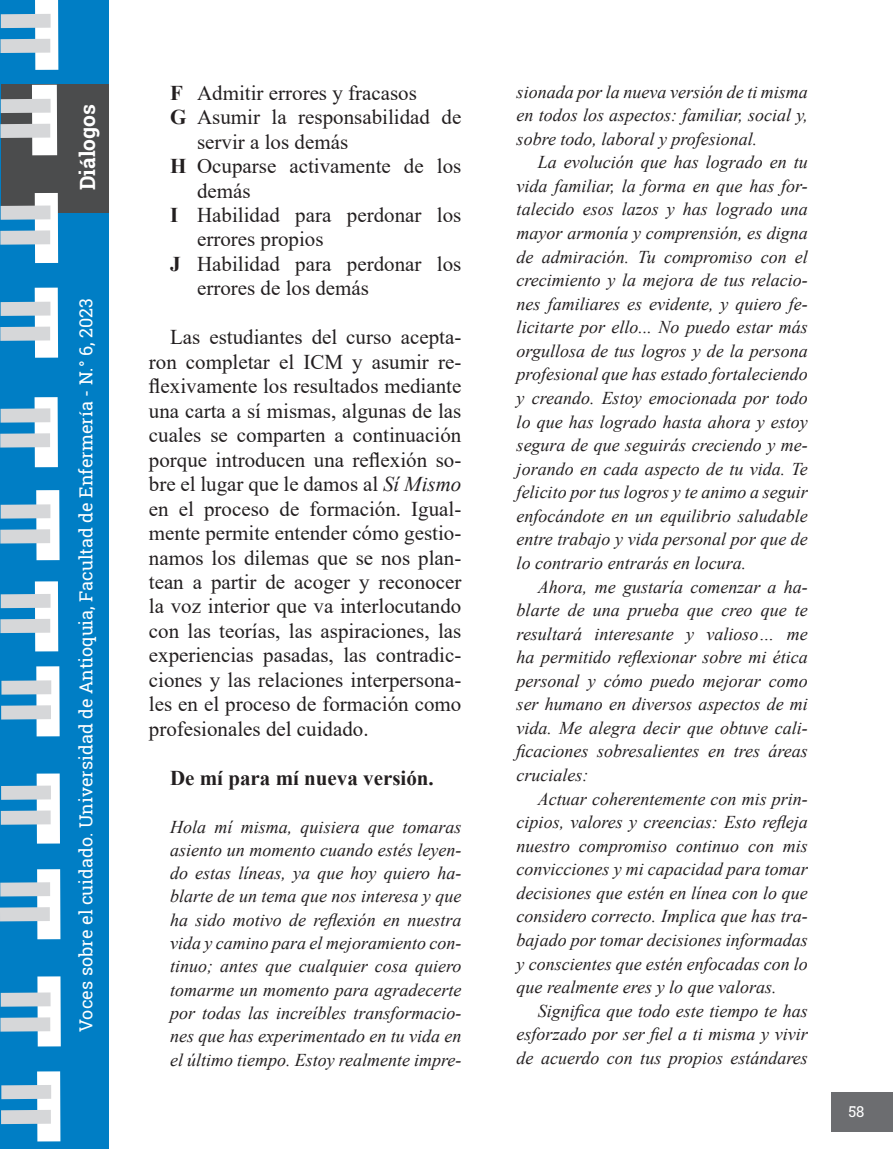
<style>
.page{position:relative;width:893px;height:1149px;background:#fff}
.page>*{position:absolute;margin:0;border:0;box-sizing:border-box;transform-origin:0 0}
.t1{font:21px/24.5px "Times New Roman";color:#231f20;text-align:justify}
.t2{font:700 21px "Times New Roman";color:#231f20}
.t3{font:700 21px "Roboto Slab";color:#fff}
.t4{font:italic 18px/23.5px "Times New Roman";color:#231f20;text-align:justify}
.t5{font:18px "Roboto Slab";color:#fff}
.t6{font:15px "Roboto Slab";color:#fff}
.s1{font-weight:700}
.s2{font-style:italic}
</style>
<div class="page">
<div style="left:0;top:0;width:108px;height:1148px;background:#007ec5"></div>
<div style="left:35px;top:581px;width:23px;height:70px;background:#fff"></div>
<div style="left:0;top:618px;width:50px;height:15px;background:#d6d7d9"></div>
<div style="left:1px;top:593px;width:50px;height:15px;background:#d6d7d9"></div>
<div style="left:37px;top:1070px;width:23px;height:71px;background:#fff"></div>
<div style="left:1px;top:1109px;width:50px;height:14px;background:#d6d7d9"></div>
<div style="left:1px;top:1084px;width:50px;height:14px;background:#d6d7d9"></div>
<div style="left:37px;top:976px;width:24px;height:70px;background:#fff"></div>
<div style="left:0;top:1017px;width:50px;height:14px;background:#d6d7d9"></div>
<div style="left:1px;top:992px;width:50px;height:14px;background:#d6d7d9"></div>
<div style="left:37px;top:868px;width:23px;height:71px;background:#fff"></div>
<div style="left:0;top:906px;width:50px;height:15px;background:#d6d7d9"></div>
<div style="left:0;top:882px;width:50px;height:14px;background:#d6d7d9"></div>
<div style="left:37px;top:773px;width:23px;height:70px;background:#fff"></div>
<div style="left:1px;top:810px;width:50px;height:14px;background:#d6d7d9"></div>
<div style="left:1px;top:785px;width:50px;height:14px;background:#d6d7d9"></div>
<div style="left:36px;top:666px;width:24px;height:70px;background:#fff"></div>
<div style="left:1px;top:705px;width:50px;height:14px;background:#d6d7d9"></div>
<div style="left:1px;top:680px;width:50px;height:14px;background:#d6d7d9"></div>
<div style="left:35px;top:0;width:23px;height:70px;background:#fff"></div>
<div style="left:0;top:39px;width:50px;height:14px;background:#d6d7d9"></div>
<div style="left:1px;top:14px;width:50px;height:14px;background:#d6d7d9"></div>
<div style="left:36px;top:490px;width:24px;height:70px;background:#fff"></div>
<div style="left:0;top:529px;width:50px;height:14px;background:#d6d7d9"></div>
<div style="left:1px;top:504px;width:49px;height:14px;background:#d6d7d9"></div>
<div style="left:35px;top:397px;width:23px;height:70px;background:#fff"></div>
<div style="left:0;top:433px;width:50px;height:14px;background:#d6d7d9"></div>
<div style="left:1px;top:408px;width:49px;height:14px;background:#d6d7d9"></div>
<div style="left:35px;top:287px;width:23px;height:70px;background:#fff"></div>
<div style="left:0;top:326px;width:50px;height:15px;background:#d6d7d9"></div>
<div style="left:1px;top:301px;width:49px;height:15px;background:#d6d7d9"></div>
<div style="left:831px;top:1091px;width:62px;height:39px;background:#6c6d70"></div>
<div style="left:1px;top:84px;width:107px;height:129px;background:#4b4c4d"></div>
<div style="left:32px;top:85px;width:25px;height:70px;background:#fff"></div>
<div style="left:0;top:124px;width:50px;height:14px;background:#d6d7d9"></div>
<div style="left:1px;top:99px;width:50px;height:14px;background:#d6d7d9"></div>
<div style="left:35px;top:193px;width:23px;height:70px;background:#fff"></div>
<div style="left:0;top:230px;width:50px;height:14px;background:#d6d7d9"></div>
<div style="left:1px;top:205px;width:49px;height:15px;background:#d6d7d9"></div>
<p class="t3" style="left:73px;top:190px;width:87px;rotate:-90deg">Diálogos</p>
<p class="t5" style="left:74px;top:1031px;width:735px;rotate:-90deg">Voces sobre el cuidado. Universidad de Antioquia, Facultad de Enfermería - N.° 6, 2023</p>
<p class="t1" style="left:170px;top:80px;width:248px"><span class="s1">F</span> Admitir errores y fracasos</p>
<p class="t1" style="left:170px;top:104px;width:293px"><span class="s1">G</span> Asumir la responsabilidad de</p>
<p class="t1" style="left:197px;top:129px;width:153px">servir a los demás</p>
<p class="t1" style="left:170px;top:153px;width:293px"><span class="s1">H</span> Ocuparse activamente de los</p>
<p class="t1" style="left:197px;top:177px;width:55px">demás</p>
<p class="t1" style="left:170px;top:202px;width:293px"><span class="s1">I</span> Habilidad para perdonar los</p>
<p class="t1" style="left:197px;top:226px;width:128px">errores propios</p>
<p class="t1" style="left:170px;top:251px;width:293px"><span class="s1">J</span> Habilidad para perdonar los</p>
<p class="t1" style="left:197px;top:275px;width:174px">errores de los demás</p>
<p class="t1" style="left:149px;top:324px;width:314px;text-indent:21px">Las estudiantes del curso acepta&shy;ron completar el ICM y asumir re&shy;flexivamente los resultados mediante una carta a sí mismas, algunas de las cuales se comparten a continuación porque introducen una reflexión so&shy;bre el lugar que le damos al <span class="s2">Sí Mismo </span>en el proceso de formación. Igual&shy;mente permite entender cómo gestio&shy;namos los dilemas que se nos plan&shy;tean a partir de acoger y reconocer la voz interior que va interlocutando con las teorías, las aspiraciones, las experiencias pasadas, las contradic&shy;ciones y las relaciones interpersona&shy;les en el proceso de formación como profesionales del cuidado.</p>
<p class="t2" style="left:170px;top:762px;width:265px">De mí para mí nueva versión.</p>
<p class="t4" style="left:170px;top:814px;width:293px">Hola mí misma, quisiera que tomaras asiento un momento cuando estés leyen&shy;do estas líneas, ya que hoy quiero ha&shy;blarte de un tema que nos interesa y que ha sido motivo de reflexión en nuestra vida y camino para el mejoramiento con&shy;tinuo; antes que cualquier cosa quiero tomarme un momento para agradecerte por todas las increíbles transformacio&shy;nes que has experimentado en tu vida en el último tiempo. Estoy realmente impre-</p>
<p class="t4" style="left:517px;top:79px;width:293px">sionada por la nueva versión de ti misma en todos los aspectos: familiar, social y, sobre todo, laboral y profesional.</p>
<p class="t4" style="left:517px;top:150px;width:293px;text-indent:21px">La evolución que has logrado en tu vida familiar, la forma en que has for&shy;talecido esos lazos y has logrado una mayor armonía y comprensión, es digna de admiración. Tu compromiso con el crecimiento y la mejora de tus relacio&shy;nes familiares es evidente, y quiero fe&shy;licitarte por ello... No puedo estar más orgullosa de tus logros y de la persona profesional que has estado fortaleciendo y creando. Estoy emocionada por todo lo que has logrado hasta ahora y estoy segura de que seguirás creciendo y me&shy;jorando en cada aspecto de tu vida. Te felicito por tus logros y te animo a seguir enfocándote en un equilibrio saludable entre trabajo y vida personal por que de lo contrario entrarás en locura.</p>
<p class="t4" style="left:517px;top:574px;width:293px;text-indent:21px">Ahora, me gustaría comenzar a ha&shy;blarte de una prueba que creo que te resultará interesante y valioso… me ha permitido reflexionar sobre mi ética personal y cómo puedo mejorar como ser humano en diversos aspectos de mi vida. Me alegra decir que obtuve cali&shy;ficaciones sobresalientes en tres áreas cruciales:</p>
<p class="t4" style="left:517px;top:786px;width:293px;text-indent:21px">Actuar coherentemente con mis prin&shy;cipios, valores y creencias: Esto refleja nuestro compromiso continuo con mis convicciones y mi capacidad para tomar decisiones que estén en línea con lo que considero correcto. Implica que has tra&shy;bajado por tomar decisiones informadas y conscientes que estén enfocadas con lo que realmente eres y lo que valoras.</p>
<p class="t4" style="left:517px;top:998px;width:293px;text-indent:21px">Significa que todo este tiempo te has esforzado por ser fiel a ti misma y vivir de acuerdo con tus propios estándares</p>
<p class="t6" style="left:848px;top:1100px;width:18px">58</p>
</div>
